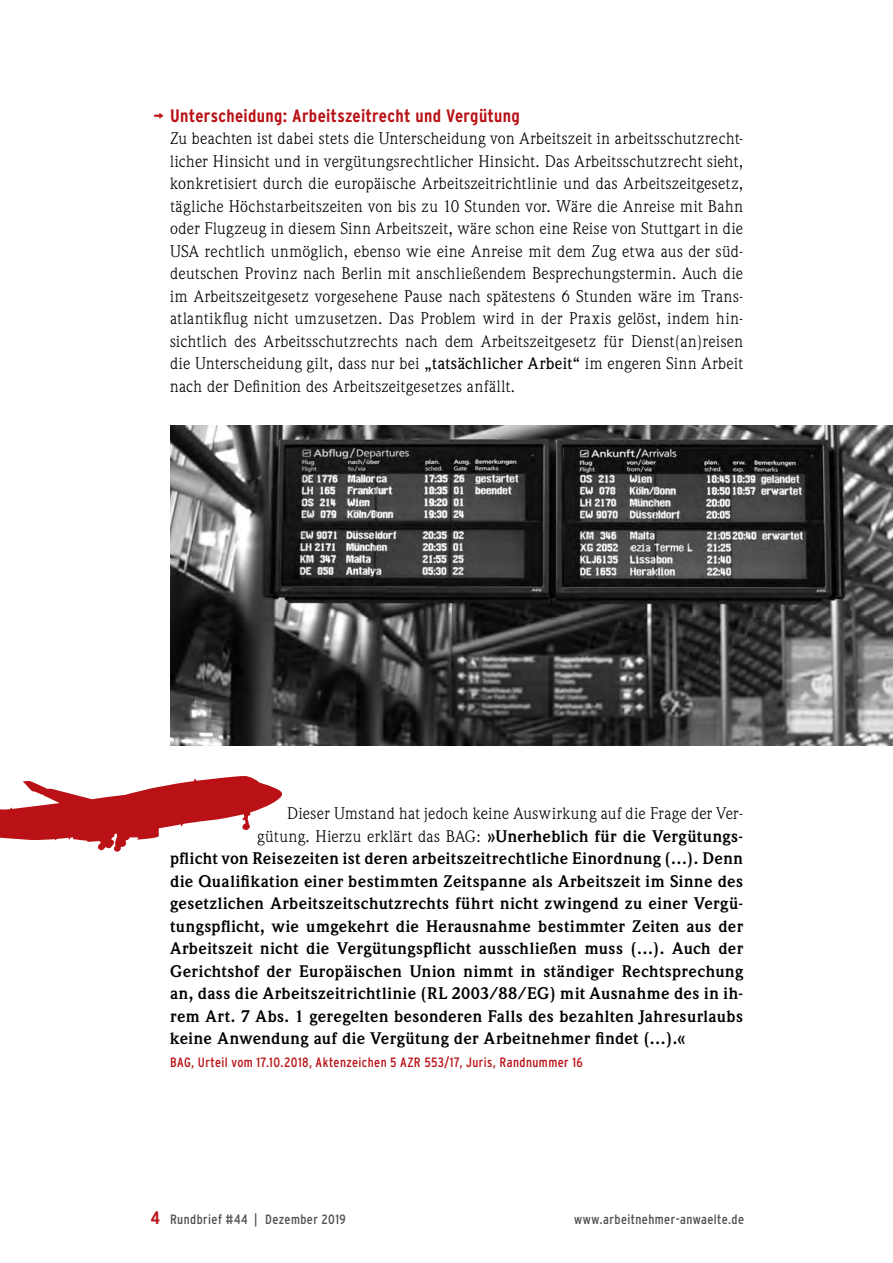
<style>
.page{position:relative;width:893px;height:1263px;background:#fff}
.page>*{position:absolute;margin:0;border:0;box-sizing:border-box;transform-origin:0 0}
.ÜberschriftenText_ro{font:700 condensed 18px "Interstate";letter-spacing:.015em;color:#b91115}
.Fließ{font:16.5px/22.5px "Weidemann";letter-spacing:.02em;color:#000;text-align:justify}
.Fließ-2{font:700 16.5px "Weidemann";letter-spacing:.02em;color:#000}
.im_Text{font:condensed 13.5px "Interstate";letter-spacing:.03em;color:#b91115}
.UNTENrechts{font:condensed 13.5px "Interstate";letter-spacing:.03em;color:#504f53}
.Bildunterschriften{font:condensed 13.5px "Interstate";letter-spacing:.03em;color:#504f53}
.s1{font-weight:500}
.s2{font-weight:400}
</style>
<div class="page">
<img style="left:170px;top:425px;width:723px;height:320px">
<svg style="left:0;top:776px;width:282px;height:76px"></svg>
<p class="ÜberschriftenText_ro" style="left:154px;top:105px;width:368px">¬ Unterscheidung: Arbeitszeitrecht und Vergütung</p>
<p class="Fließ" style="left:170px;top:127px;width:575px">Zu beachten ist dabei stets die Unterscheidung von Arbeitszeit in arbeitsschutzrecht&shy;licher Hinsicht und in vergütungsrechtlicher Hinsicht. Das Arbeitsschutzrecht sieht, konkretisiert durch die europäische Arbeitszeitrichtlinie und das Arbeitszeitgesetz, tägliche Höchstarbeitszeiten von bis zu 10 Stunden vor. Wäre die Anreise mit Bahn oder Flugzeug in diesem Sinn Arbeitszeit, wäre schon eine Reise von Stuttgart in die USA rechtlich unmöglich, ebenso wie eine Anreise mit dem Zug etwa aus der süd&shy;deutschen Provinz nach Berlin mit anschließendem Besprechungstermin. Auch die im Arbeitszeitgesetz vorgesehene Pause nach spätestens 6 Stunden wäre im Trans&shy;atlantikflug nicht umzusetzen. Das Problem wird in der Praxis gelöst, indem hin&shy;sichtlich des Arbeitsschutzrechts nach dem Arbeitszeitgesetz für Dienst(an)reisen die Unterscheidung gilt, dass nur bei <span class="s1">„tatsächlicher Arbeit“</span> im engeren Sinn Arbeit nach der Definition des Arbeitszeitgesetzes anfällt.</p>
<p class="Fließ" style="left:287px;top:802px;width:458px">Dieser Umstand hat jedoch keine Auswirkung auf die Frage der Ver-</p>
<p class="Fließ-2" style="left:257px;top:826px;width:487px"><span class="s2">gütung. Hierzu erklärt das BAG:</span> »Unerheblich für die Vergütungs-</p>
<p class="Fließ-2" style="left:170px;top:849px;width:574px">pflicht von Reisezeiten ist deren arbeitszeitrechtliche Einordnung (…). Denn</p>
<p class="Fließ-2" style="left:170px;top:871px;width:574px">die Qualifikation einer bestimmten Zeitspanne als Arbeitszeit im Sinne des</p>
<p class="Fließ-2" style="left:170px;top:894px;width:575px">gesetzlichen Arbeitszeitschutzrechts führt nicht zwingend zu einer Vergü-</p>
<p class="Fließ-2" style="left:170px;top:916px;width:575px">tungspflicht, wie umgekehrt die Herausnahme bestimmter Zeiten aus der</p>
<p class="Fließ-2" style="left:170px;top:939px;width:574px">Arbeitszeit nicht die Vergütungspflicht ausschließen muss (…). Auch der</p>
<p class="Fließ-2" style="left:170px;top:961px;width:574px">Gerichtshof der Europäischen Union nimmt in ständiger Rechtsprechung</p>
<p class="Fließ-2" style="left:170px;top:984px;width:575px">an, dass die Arbeitszeitrichtlinie (RL 2003/88/EG) mit Ausnahme des in ih-</p>
<p class="Fließ-2" style="left:170px;top:1006px;width:575px">rem Art. 7 Abs. 1 geregelten besonderen Falls des bezahlten Jahresurlaubs</p>
<p class="Fließ-2" style="left:170px;top:1029px;width:517px">keine Anwendung auf die Vergütung der Arbeitnehmer findet (…).«</p>
<p class="im_Text" style="left:170px;top:1054px;width:414px">BAG, Urteil vom 17.10.2018, Aktenzeichen 5 AZR 553/17, Juris, Randnummer 16</p>
<p class="ÜberschriftenText_ro" style="left:151px;top:1208px;width:11px">4</p>
<p class="Bildunterschriften" style="left:170px;top:1212px;width:177px">Rundbrief #44 | Dezember 2019</p>
<p class="UNTENrechts" style="left:574px;top:1212px;width:172px">www.arbeitnehmer-anwaelte.de</p>
</div>
